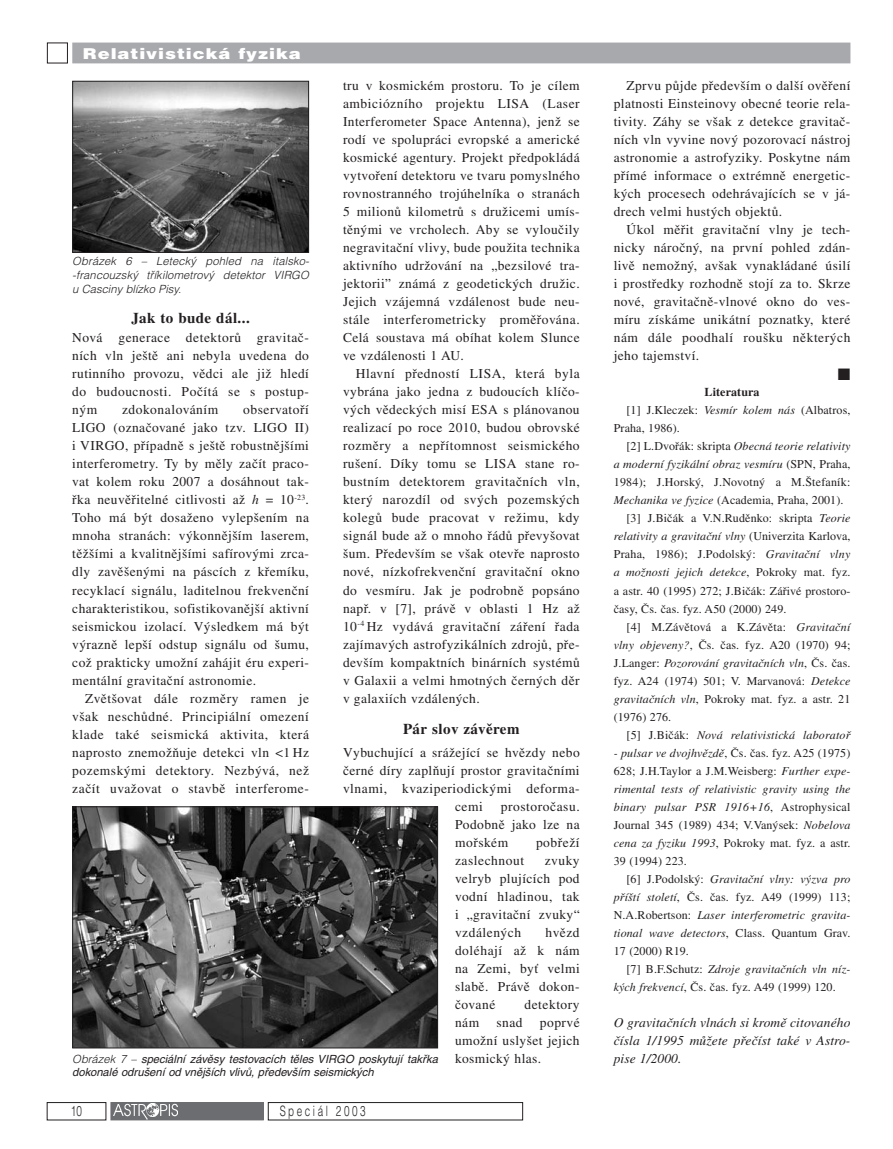
<style>
.page{position:relative;width:893px;height:1149px;background:#fff}
.page>*{position:absolute;margin:0;border:0;box-sizing:border-box;transform-origin:0 0}
.t1{font:700 15px "Times CE";letter-spacing:.03em;color:#231f20}
.t2{font:900 15px "Helvetica CE";letter-spacing:.05em;color:#fff;scale:1.2 1}
.t3{font:300 14.25px "Helvetica CE";letter-spacing:.25em;color:#231f20;scale:.7 1}
.t4{font:13.5px/18px "Times CE";letter-spacing:.03em;color:#231f20;text-align:justify}
.t5{font:italic 13.5px/18px "Times CE";letter-spacing:.01em;color:#231f20;text-align:justify}
.t6{font:12px/18px "Times CE";letter-spacing:.01em;color:#231f20;text-align:justify}
.t7{font:italic 12px "Times CE";letter-spacing:.01em;color:#231f20}
.t8{font:700 12px "Times CE";letter-spacing:.01em;color:#231f20}
.t9{font:italic 11.25px/13.5px "Helvetica CE";color:#231f20}
.t10{font:italic 300 11.25px/14.2px "Helvetica CE";letter-spacing:.01em;color:#231f20;text-align:justify}
.s1{font-style:italic}
.s2{font-weight:300}
.s3{font-style:normal}
</style>
<div class="page">
<div style="left:73px;top:43px;width:777px;height:20px;background:#a8a9ad"></div>
<div style="left:47px;top:43px;width:21px;height:20px;border:1px solid #231f20"></div>
<div style="left:111px;top:1102px;width:152px;height:17px;background:#6c6d70"></div>
<img style="left:114px;top:1103px;width:64px;height:15px">
<div style="left:47px;top:1101px;width:59px;height:18px;border:1px solid #231f20"></div>
<div style="left:268px;top:1101px;width:255px;height:18px;border:1px solid #231f20"></div>
<img style="left:74px;top:83px;width:233px;height:168px">
<div style="left:72px;top:81px;width:237px;height:172px;border:1px solid #231f20"></div>
<img style="left:74px;top:808px;width:362px;height:237px">
<div style="left:72px;top:806px;width:366px;height:241px;border:1px solid #231f20"></div>
<p class="t2" style="left:83px;top:45px;width:183px">Relativistická fyzika</p>
<p class="t10" style="left:72px;top:253px;width:238px">Obrázek 6 – Letecký pohled na italsko--francouzský tříkilometrový detektor VIRGO u Casciny blízko Pisy.</p>
<p class="t1" style="left:131px;top:309px;width:120px">Jak to bude dál...</p>
<p class="t4" style="left:72px;top:328px;width:238px">Nová generace detektorů gravitač&shy;ních vln ještě ani nebyla uvedena do rutinního provozu, vědci ale již hledí do budoucnosti. Počítá se s postup&shy;ným</p>
<p class="t4" style="left:72px;top:400px;width:238px;text-indent:171px">observatoří LIGO (označované jako tzv. LIGO II) i VIRGO, případně s ještě robustnějšími interferometry. Ty by měly začít praco&shy;vat kolem roku 2007 a dosáhnout tak&shy;řka neuvěřitelné citlivosti až <span class="s1">h</span> = 10<sup>-23</sup>.<br>Toho má být dosaženo vylepšením na mnoha stranách: výkonnějším laserem, těžšími a kvalitnějšími safírovými zrca&shy;dly zavěšenými na páscích z křemíku, recyklací signálu, laditelnou frekvenční charakteristikou, sofistikovanější aktivní seismickou izolací. Výsledkem má být výrazně lepší odstup signálu od šumu, což prakticky umožní zahájit éru experi&shy;mentální gravitační astronomie.</p>
<p class="t4" style="left:72px;top:688px;width:238px;text-indent:13px">Zvětšovat dále rozměry ramen je však neschůdné. Principiální omezení klade také seismická aktivita, která naprosto znemožňuje detekci vln &lt;1 Hz pozemskými detektory. Nezbývá, než začít uvažovat o stavbě interferome-</p>
<p class="t4" style="left:122px;top:400px;width:98px">zdokonalováním</p>
<p class="t4" style="left:343px;top:76px;width:238px">tru v kosmickém prostoru. To je cílem ambiciózního projektu LISA (Laser Interferometer Space Antenna), jenž se rodí ve spolupráci evropské a americké kosmické agentury. Projekt předpokládá vytvoření detektoru ve tvaru pomyslného rovnostranného trojúhelníka o stranách 5 milionů kilometrů s družicemi umís&shy;těnými ve vrcholech. Aby se vyloučily negravitační vlivy, bude použita technika aktivního udržování na „bezsilové tra&shy;jektorii” známá z geodetických družic.<br>Jejich vzájemná vzdálenost bude neu&shy;stále interferometricky proměřována.<br>Celá soustava má obíhat kolem Slunce ve vzdálenosti 1 AU.</p>
<p class="t4" style="left:343px;top:364px;width:238px;text-indent:13px">Hlavní předností LISA, která byla vybrána jako jedna z budoucích klíčo&shy;vých vědeckých misí ESA s plánovanou realizací po roce 2010, budou obrovské rozměry a nepřítomnost seismického rušení. Díky tomu se LISA stane ro&shy;bustním detektorem gravitačních vln, který narozdíl od svých pozemských kolegů bude pracovat v režimu, kdy signál bude až o mnoho řádů převyšovat šum. Především se však otevře naprosto nové, nízkofrekvenční gravitační okno do vesmíru. Jak je podrobně popsáno např. v [7], právě v oblasti 1 Hz až 10<sup>-4</sup> Hz vydává gravitační záření řada zajímavých astrofyzikálních zdrojů, pře&shy;devším kompaktních binárních systémů v Galaxii a velmi hmotných černých děr v galaxiích vzdálených.</p>
<p class="t1" style="left:403px;top:719px;width:118px">Pár slov závěrem</p>
<p class="t4" style="left:343px;top:742px;width:238px">Vybuchující a srážející se hvězdy nebo</p>
<p class="t4" style="left:343px;top:760px;width:238px">černé díry zaplňují prostor gravitačními</p>
<p class="t4" style="left:343px;top:778px;width:238px">vlnami, kvaziperiodickými deforma-</p>
<p class="t4" style="left:455px;top:796px;width:29px">cemi</p>
<p class="t4" style="left:455px;top:796px;width:126px;text-indent:46px">prostoročasu.<br>Podobně jako lze na mořském</p>
<p class="t4" style="left:536px;top:832px;width:45px">pobřeží</p>
<p class="t4" style="left:455px;top:850px;width:126px;text-indent:90px">zvuky velryb plujících pod vodní hladinou, tak i „gravitační zvuky“ vzdálených</p>
<p class="t4" style="left:455px;top:850px;width:71px">zaslechnout</p>
<p class="t4" style="left:455px;top:922px;width:126px;text-indent:91px">hvězd doléhají až k nám na Zemi, byť velmi slabě. Právě dokon&shy;čované</p>
<p class="t4" style="left:524px;top:994px;width:57px">detektory</p>
<p class="t9" style="left:72px;top:1051px;width:367px"><span class="s2">Obrázek 7 –</span> speciální závěsy testovacích těles VIRGO poskytují takřka dokonalé odrušení od vnějších vlivů, především seismických</p>
<p class="t3" style="left:71px;top:1102px;width:17px">10</p>
<p class="t3" style="left:280px;top:1102px;width:124px">Speciál 2003</p>
<p class="t4" style="left:455px;top:1012px;width:26px">nám</p>
<p class="t4" style="left:496px;top:1012px;width:28px">snad</p>
<p class="t4" style="left:455px;top:1012px;width:126px;text-indent:85px">poprvé umožní uslyšet jejich kosmický hlas.</p>
<p class="t4" style="left:614px;top:76px;width:238px;text-indent:13px">Zprvu půjde především o další ověření platnosti Einsteinovy obecné teorie rela&shy;tivity. Záhy se však z detekce gravitač&shy;ních vln vyvine nový pozorovací nástroj astronomie a astrofyziky. Poskytne nám přímé informace o extrémně energetic&shy;kých procesech odehrávajících se v já&shy;drech velmi hustých objektů.</p>
<p class="t4" style="left:614px;top:220px;width:238px;text-indent:13px">Úkol měřit gravitační vlny je tech&shy;nicky náročný, na první pohled zdán&shy;livě nemožný, avšak vynakládané úsilí i prostředky rozhodně stojí za to. Skrze nové, gravitačně-vlnové okno do ves&shy;míru získáme unikátní poznatky, které nám dále poodhalí roušku některých jeho tajemství.</p>
<p class="t8" style="left:705px;top:385px;width:57px">Literatura</p>
<p class="t6" style="left:626px;top:401px;width:225px">[1] J.Kleczek: <span class="s1">Vesmír kolem nás</span> (Albatros,</p>
<p class="t6" style="left:614px;top:419px;width:68px">Praha, 1986).</p>
<p class="t7" style="left:626px;top:439px;width:225px"><span class="s3">[2] L.Dvořák: skripta</span> Obecná teorie relativity</p>
<p class="t7" style="left:614px;top:457px;width:238px">a moderní fyzikální obraz vesmíru <span class="s3">(SPN, Praha,</span></p>
<p class="t6" style="left:614px;top:473px;width:238px">1984); J.Horský, J.Novotný a M.Štefaník:</p>
<p class="t6" style="left:614px;top:491px;width:231px"><span class="s1">Mechanika ve fyzice</span> (Academia, Praha, 2001).</p>
<p class="t6" style="left:626px;top:509px;width:225px">[3] J.Bičák a V.N.Ruděnko: skripta <span class="s1">Teorie</span></p>
<p class="t7" style="left:614px;top:529px;width:238px">relativity a gravitační vlny <span class="s3">(Univerzita Karlova,</span></p>
<p class="t6" style="left:614px;top:545px;width:238px">Praha, 1986); J.Podolský: <span class="s1">Gravitační vlny</span></p>
<p class="t7" style="left:614px;top:565px;width:238px">a možnosti jejich detekce<span class="s3">, Pokroky mat. fyz.</span></p>
<p class="t6" style="left:614px;top:581px;width:238px">a astr. 40 (1995) 272; J.Bičák: Zářivé prostoro-</p>
<p class="t6" style="left:614px;top:599px;width:174px">časy, Čs. čas. fyz. A50 (2000) 249.</p>
<p class="t6" style="left:626px;top:617px;width:225px">[4] M.Závětová a K.Závěta: <span class="s1">Gravitační</span></p>
<p class="t6" style="left:614px;top:635px;width:238px"><span class="s1">vlny objeveny?</span>, Čs. čas. fyz. A20 (1970) 94;</p>
<p class="t7" style="left:614px;top:655px;width:238px"><span class="s3">J.Langer:</span> Pozorování gravitačních vln<span class="s3">, Čs. čas.</span></p>
<p class="t6" style="left:614px;top:671px;width:238px">fyz. A24 (1974) 501; V. Marvanová: <span class="s1">Detekce</span></p>
<p class="t6" style="left:614px;top:689px;width:238px"><span class="s1">gravitačních vln</span>, Pokroky mat. fyz. a astr. 21</p>
<p class="t6" style="left:614px;top:707px;width:59px">(1976) 276.</p>
<p class="t7" style="left:626px;top:727px;width:225px"><span class="s3">[5] J.Bičák:</span> Nová relativistická laboratoř</p>
<p class="t6" style="left:614px;top:743px;width:238px"><span class="s1">- pulsar ve dvojhvězdě</span>, Čs. čas. fyz. A25 (1975)<br>628; J.H.Taylor a J.M.Weisberg: <span class="s1">Further expe&shy;rimental tests of relativistic gravity using the binary pulsar PSR 1916+16</span>, Astrophysical Journal 345 (1989) 434; V.Vanýsek: <span class="s1">Nobelova cena za fyziku 1993</span>, Pokroky mat. fyz. a astr.<br>39 (1994) 223.</p>
<p class="t6" style="left:614px;top:869px;width:238px;text-indent:13px">[6] J.Podolský: <span class="s1">Gravitační vlny: výzva pro příští století</span>, Čs. čas. fyz. A49 (1999) 113; N.A.Robertson: <span class="s1">Laser interferometric gravita&shy;tional wave detectors</span>, Class. Quantum Grav.<br>17 (2000) R19.</p>
<p class="t6" style="left:614px;top:959px;width:238px;text-indent:13px">[7] B.F.Schutz: <span class="s1">Zdroje gravitačních vln níz&shy;kých frekvencí</span>, Čs. čas. fyz. A49 (1999) 120.</p>
<p class="t5" style="left:614px;top:1012px;width:238px">O gravitačních vlnách si kromě citovaného čísla 1/1995 můžete přečíst také v Astro&shy;pise 1/2000.</p>
</div>
